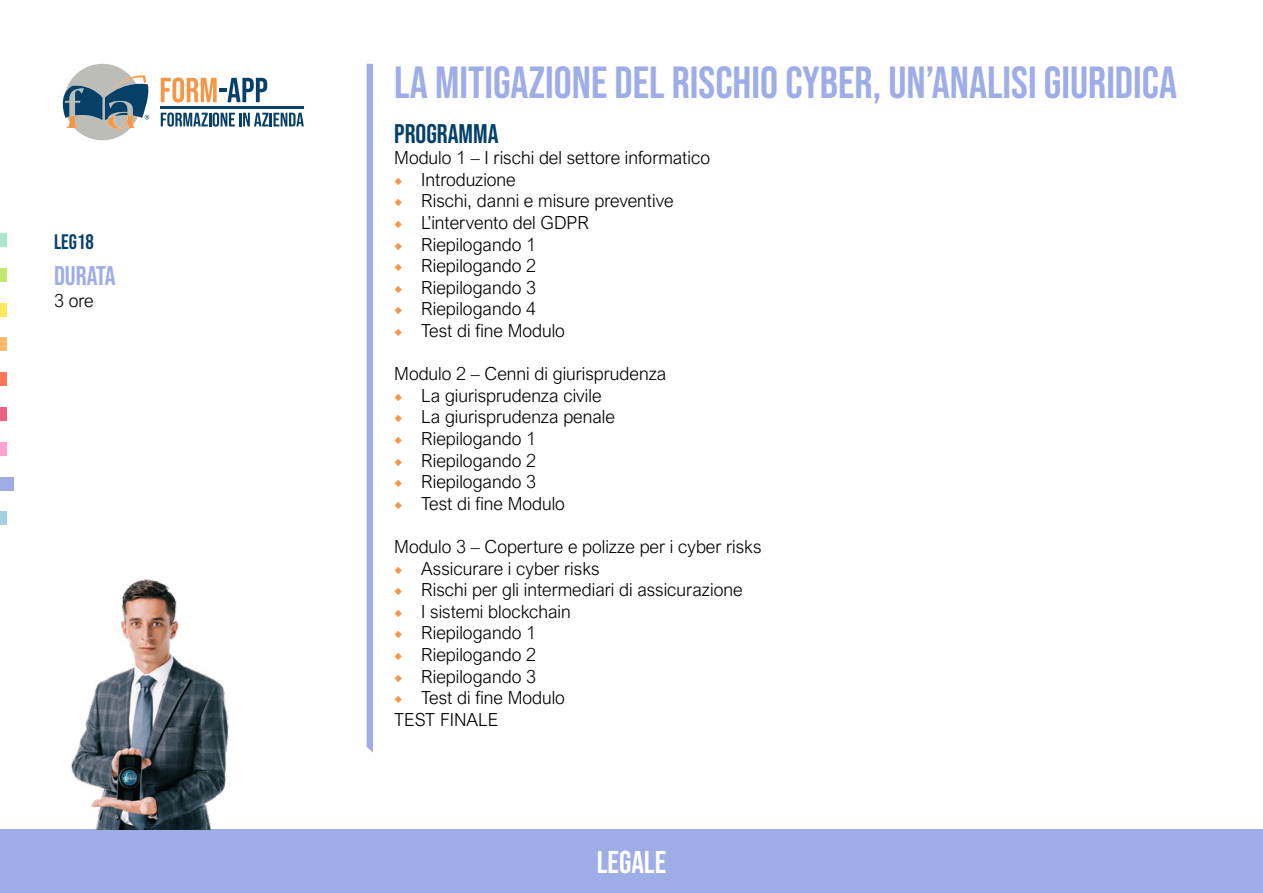
<style>
.page{position:relative;width:1263px;height:893px;background:#fff}
.page>*{position:absolute;margin:0;border:0;box-sizing:border-box;transform-origin:0 0}
.t1{font:45px "Bebas Neue";color:#9eade6}
.t2{font:31.5px "Bebas Neue";color:#fff}
.t3{font:27px "Bebas Neue";color:#064068}
.t4{font:27px "Bebas Neue";color:#9eade6}
.t5{font:21px "Bebas Neue";color:#064068}
.t6{font:300 18px/21.6px "Arial Nova";color:#000}
.s1{font-family:"Minion Pro";font-weight:700;color:#f49746}
</style>
<div class="page">
<div style="left:0;top:829px;width:1263px;height:64px;background:#9eade6"></div>
<div style="left:367px;top:64px;width:6px;height:689px;background:#9eade6"></div>
<hr style="left:161px;top:106px;width:143px;height:3px;background:#064068">
<svg style="left:161px;top:112px;width:143px;height:15px"></svg>
<svg style="left:161px;top:77px;width:106px;height:26px"></svg>
<svg style="left:62px;top:64px;width:88px;height:76px"></svg>
<div style="left:0;top:233px;width:7px;height:14px;background:#abe8c9"></div>
<div style="left:0;top:268px;width:7px;height:14px;background:#c4e86e"></div>
<div style="left:0;top:303px;width:7px;height:13px;background:#f8e85c"></div>
<div style="left:0;top:338px;width:7px;height:13px;background:#ffba69"></div>
<div style="left:0;top:372px;width:7px;height:14px;background:#fa7859"></div>
<div style="left:0;top:407px;width:7px;height:14px;background:#ec6080"></div>
<div style="left:0;top:442px;width:7px;height:13px;background:#ffa1cf"></div>
<div style="left:0;top:477px;width:14px;height:13px;background:#9eade6"></div>
<div style="left:0;top:512px;width:7px;height:13px;background:#a3d1e3"></div>
<img style="left:71px;top:580px;width:158px;height:249px">
<p class="t5" style="left:54px;top:234px;width:41px">LEG18</p>
<h3 class="t4" style="left:54px;top:266px;width:63px">DURATA</h3>
<p class="t6" style="left:54px;top:291px;width:41px">3 ore</p>
<h1 class="t1" style="left:394px;top:66px;width:784px">LA MITIGAZIONE DEL RISCHIO CYBER, UN’ANALISI GIURIDICA</h1>
<h3 class="t3" style="left:394px;top:123px;width:106px">PROGRAMMA</h3>
<p class="t6" style="left:394px;top:148px;width:317px">Modulo 1 – I rischi del settore informatico</p>
<p class="t6" style="left:394px;top:170px;width:123px"><span class="s1">◆</span> Introduzione</p>
<p class="t6" style="left:394px;top:192px;width:281px"><span class="s1">◆</span> Rischi, danni e misure preventive</p>
<p class="t6" style="left:394px;top:213px;width:196px"><span class="s1">◆</span> L’intervento del GDPR</p>
<p class="t6" style="left:394px;top:235px;width:143px"><span class="s1">◆</span> Riepilogando 1</p>
<p class="t6" style="left:394px;top:256px;width:143px"><span class="s1">◆</span> Riepilogando 2</p>
<p class="t6" style="left:394px;top:278px;width:143px"><span class="s1">◆</span> Riepilogando 3</p>
<p class="t6" style="left:394px;top:300px;width:143px"><span class="s1">◆</span> Riepilogando 4</p>
<p class="t6" style="left:394px;top:320px;width:172px"><span class="s1">◆</span> Test di fine Modulo</p>
<p class="t6" style="left:394px;top:364px;width:274px">Modulo 2 – Cenni di giurisprudenza</p>
<p class="t6" style="left:394px;top:386px;width:209px"><span class="s1">◆</span> La giurisprudenza civile</p>
<p class="t6" style="left:394px;top:408px;width:222px"><span class="s1">◆</span> La giurisprudenza penale</p>
<p class="t6" style="left:394px;top:429px;width:143px"><span class="s1">◆</span> Riepilogando 1</p>
<p class="t6" style="left:394px;top:451px;width:143px"><span class="s1">◆</span> Riepilogando 2</p>
<p class="t6" style="left:394px;top:472px;width:143px"><span class="s1">◆</span> Riepilogando 3</p>
<p class="t6" style="left:394px;top:493px;width:172px"><span class="s1">◆</span> Test di fine Modulo</p>
<p class="t6" style="left:394px;top:537px;width:369px">Modulo 3 – Coperture e polizze per i cyber risks</p>
<p class="t6" style="left:394px;top:559px;width:207px"><span class="s1">◆</span> Assicurare i cyber risks</p>
<p class="t6" style="left:394px;top:580px;width:350px"><span class="s1">◆</span> Rischi per gli intermediari di assicurazione</p>
<p class="t6" style="left:394px;top:602px;width:178px"><span class="s1">◆</span> I sistemi blockchain</p>
<p class="t6" style="left:394px;top:624px;width:143px"><span class="s1">◆</span> Riepilogando 1</p>
<p class="t6" style="left:394px;top:645px;width:143px"><span class="s1">◆</span> Riepilogando 2</p>
<p class="t6" style="left:394px;top:667px;width:143px"><span class="s1">◆</span> Riepilogando 3</p>
<p class="t6" style="left:394px;top:687px;width:172px"><span class="s1">◆</span> Test di fine Modulo<br>TEST FINALE</p>
<h2 class="t2" style="left:597px;top:850px;width:71px">LEGALE</h2>
</div>
